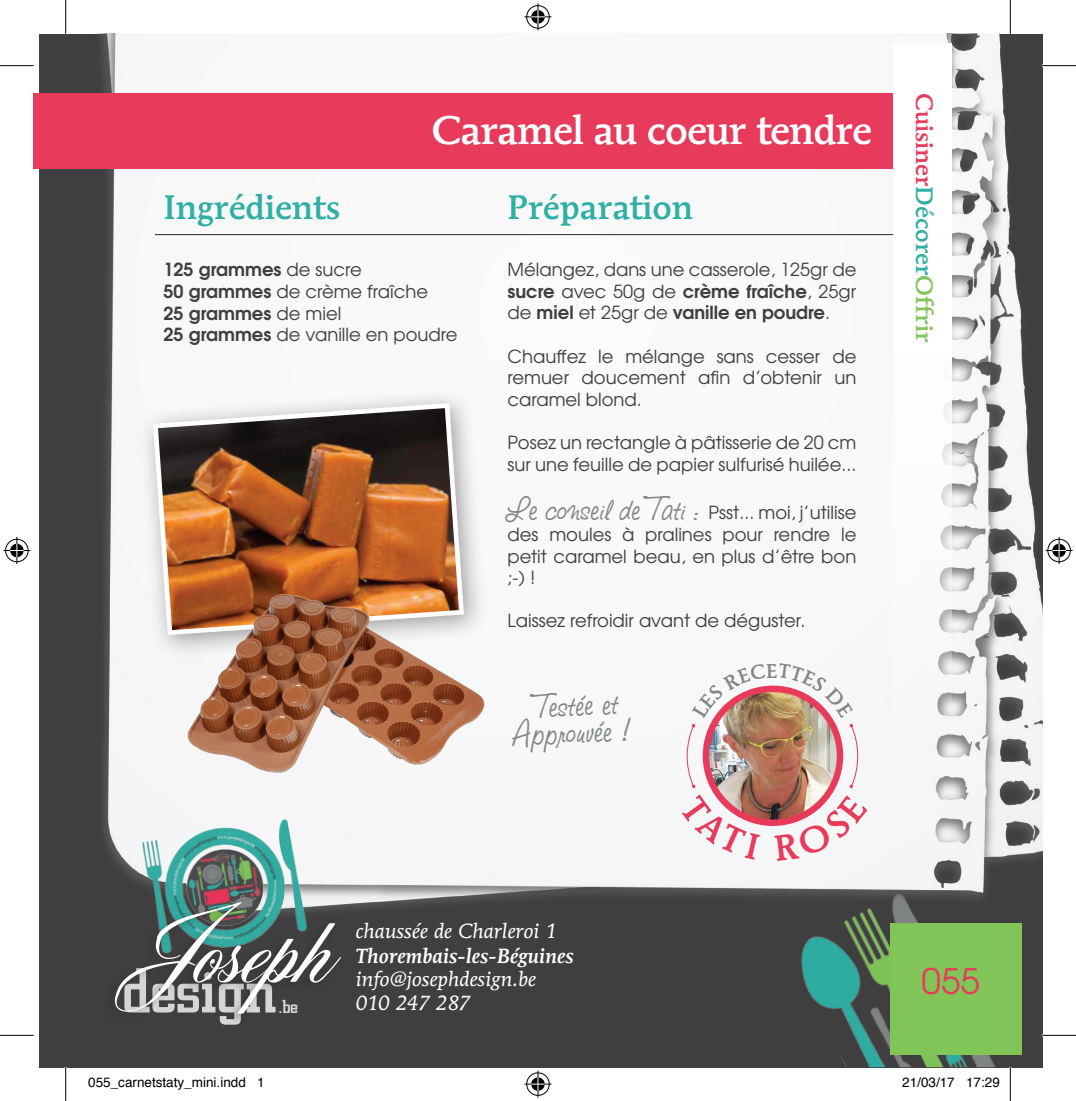
<style>
.page{position:relative;width:1076px;height:1101px;background:#fff}
.page>*{position:absolute;margin:0;border:0;box-sizing:border-box;transform-origin:0 0}
.t1{font:117px "Cumberland";color:#fff}
.t2{font:500 57.38px "Cyprus";color:#fff}
.t3{font:500 39.6px "Mendoza Roman Std";letter-spacing:-.02em;color:#fff}
.t4{font:36px "Studio Script ICG";color:#838687}
.t5{font:35.1px "Te X Gyre Adventor";color:#e83a5b}
.t6{font:500 33.75px "Mendoza Roman Std";color:#30afa5}
.t7{font:500 23.62px "Mendoza Roman Std";color:#e83a5b}
.t8{font:italic 20.47px "Mendoza Roman Std";color:#fff}
.t9{font:italic 500 20.47px "Mendoza Roman Std";color:#fff}
.t10{font:italic 20.47px "Mendoza Roman Std";letter-spacing:-.025em;color:#fff}
.t11{font:18px/21.6px "Te X Gyre Adventor";color:#3f3f40;text-align:justify}
.t12{font:700 18px "Te X Gyre Adventor";color:#3f3f40}
.t13{font:500 17.1px "Cyprus";color:#fff}
.t14{font:13.5px "Helvetica";color:#000}
.s1{font-weight:400}
.s2{font-weight:700}
.s3{font-family:"Studio Script ICG";font-size:36px;color:#838687}
.s4{color:#30afa5}
.s5{color:#81c559}
</style>
<div class="page">
<div style="left:39px;top:34px;width:1002px;height:1033px;background:#3f3f40"></div>
<img style="left:801px;top:967px;width:203px;height:100px">
<img style="left:101px;top:34px;width:940px;height:933px">
<div style="left:34px;top:93px;width:877px;height:76px;background:#e83a5b"></div>
<div style="left:893px;top:43px;width:58px;height:720px;background:#fff"></div>
<div style="left:890px;top:923px;width:131px;height:131px;background:#81c559"></div>
<hr style="left:155px;top:234px;width:738px;height:1px;background:#3f3f40">
<img style="left:140px;top:817px;width:168px;height:83px">
<div style="left:103px;top:900px;width:239px;height:125px;background:#231f20;opacity:.3"></div>
<img style="left:705px;top:689px;width:134px;height:134px;border-radius:67px">
<div style="left:702px;top:685px;width:141px;height:141px;border:6px solid #e83a5b;border-radius:50%"></div>
<svg style="left:686px;top:724px;width:9px;height:64px"></svg>
<svg style="left:849px;top:724px;width:8px;height:64px"></svg>
<div style="left:137px;top:387px;width:351px;height:273px;background:#231f20;opacity:.43"></div>
<svg style="left:150px;top:401px;width:316px;height:236px;background:#9a6949"></svg>
<img style="left:179px;top:581px;width:313px;height:208px">
<hr style="left:0;top:65px;width:34px;height:1px;background:#000">
<hr style="left:1041px;top:65px;width:34px;height:1px;background:#000">
<hr style="left:0;top:1035px;width:34px;height:1px;background:#000">
<hr style="left:1041px;top:1035px;width:34px;height:1px;background:#000">
<hr style="left:65px;top:0;width:1px;height:34px;background:#000">
<hr style="left:65px;top:1067px;width:1px;height:34px;background:#000">
<hr style="left:1009px;top:0;width:1px;height:34px;background:#000">
<hr style="left:1009px;top:1067px;width:1px;height:34px;background:#000">
<svg style="left:524px;top:3px;width:27px;height:27px"></svg>
<svg style="left:524px;top:1070px;width:27px;height:27px"></svg>
<svg style="left:3px;top:537px;width:27px;height:27px"></svg>
<svg style="left:1045px;top:537px;width:27px;height:27px"></svg>
<svg style="left:692px;top:663px;width:161px;height:55px;background:#e5d0ca"></svg>
<svg style="left:679px;top:794px;width:81px;height:65px;background:#ebdcde"></svg>
<svg style="left:774px;top:794px;width:93px;height:67px;background:#e8d7d7"></svg>
<p class="t3" style="left:431px;top:106px;width:442px">Caramel au coeur tendre</p>
<p class="t6" style="left:163px;top:187px;width:178px">Ingrédients</p>
<p class="t6" style="left:507px;top:187px;width:187px">Préparation</p>
<p class="t12" style="left:163px;top:254px;width:200px">125 grammes <span class="s1">de sucre</span></p>
<p class="t11" style="left:163px;top:279px;width:266px"><span class="s2">50 grammes</span> de crème fraîche</p>
<p class="t12" style="left:163px;top:297px;width:179px">25 grammes <span class="s1">de miel</span></p>
<p class="t11" style="left:163px;top:323px;width:295px"><span class="s2">25 grammes</span> de vanille en poudre</p>
<p class="t11" style="left:507px;top:258px;width:350px">Mélangez, dans une casserole, 125gr de <span class="s2">sucre</span> avec 50g de <span class="s2">crème fraîche</span>, 25gr de <span class="s2">miel</span> et 25gr de <span class="s2">vanille en poudre</span>.</p>
<p class="t11" style="left:507px;top:344px;width:350px">Chauffez le mélange sans cesser de remuer doucement afin d’obtenir un caramel blond.</p>
<p class="t11" style="left:507px;top:430px;width:350px">Posez un rectangle à pâtisserie de 20 cm sur une feuille de papier sulfurisé huilée...</p>
<p class="t11" style="left:507px;top:501px;width:350px"><span class="s3">Le conseil de Tati :</span> Psst... moi, j’utilise des moules à pralines pour rendre le petit caramel beau, en plus d’être bon ;-) !</p>
<p class="t11" style="left:507px;top:609px;width:299px">Laissez refroidir avant de déguster.</p>
<p class="t4" style="left:533px;top:683px;width:85px;rotate:-3deg">Testée et</p>
<p class="t4" style="left:512px;top:711px;width:121px;rotate:-3deg">Approuvée !</p>
<p class="t7" style="left:938px;top:93px;width:250px;rotate:90deg">Cuisiner<span class="s4">Décorer</span><span class="s5">Offrir</span></p>
<p class="t1" style="left:141px;top:874px;width:203px">Joseph</p>
<h2 class="t2" style="left:122px;top:952px;width:155px">design</h2>
<p class="t13" style="left:278px;top:994px;width:21px">.be</p>
<p class="t8" style="left:356px;top:918px;width:203px">chaussée de Charleroi 1</p>
<p class="t9" style="left:356px;top:943px;width:219px">Thorembais-les-Béguines</p>
<p class="t8" style="left:356px;top:965px;width:182px">info@josephdesign.be</p>
<p class="t10" style="left:356px;top:990px;width:116px">010 247 287</p>
<p class="t5" style="left:921px;top:953px;width:60px">055</p>
<p class="t14" style="left:88px;top:1072px;width:178px">055_carnetstaty_mini.indd 1</p>
<p class="t14" style="left:902px;top:1072px;width:99px">21/03/17 17:29</p>
</div>
